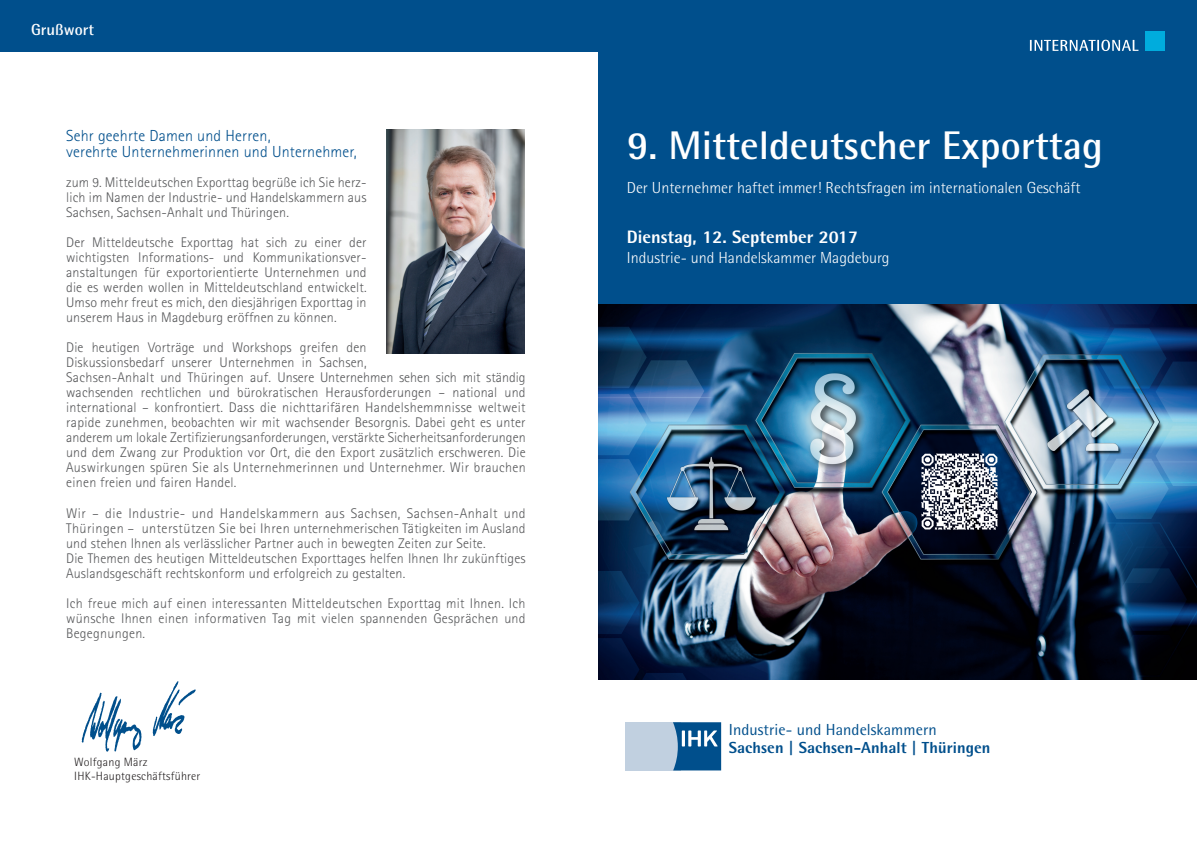
<style>
.page{position:relative;width:1197px;height:848px;background:#fff}
.page>*{position:absolute;margin:0;border:0;box-sizing:border-box;transform-origin:0 0}
.t1{font:700 40px "Rotis Semi Sans";color:#fff}
.t2{font:800 18px "Rotis Semi Sans";color:#fff}
.t3{font:300 16px "Rotis Semi Sans";color:#fff}
.t4{font:300 16px/16.2px "Rotis Sans Serif";letter-spacing:.01em;color:#004f8c}
.t5{font:800 16px "Rotis Semi Sans";letter-spacing:.005em;color:#004f8c}
.t6{font:16px "Rotis Semi Sans";letter-spacing:.005em;color:#004f8c}
.t7{font:700 16px "Rotis Semi Sans";color:#fff}
.t8{font:300 14px/15px "Rotis Sans Serif";letter-spacing:.01em;color:#57585a;text-align:justify}
.t9{font:300 12px/14px "Rotis Semi Sans";letter-spacing:.02em;color:#231f20}
</style>
<div class="page">
<div style="left:0;top:0;width:1196px;height:51px;background:#004f8c"></div>
<div style="left:598px;top:0;width:598px;height:305px;background:#004f8c"></div>
<img style="left:598px;top:305px;width:598px;height:374px">
<div style="left:1145px;top:31px;width:19px;height:20px;background:#00acdd"></div>
<svg style="left:1029px;top:40px;width:109px;height:11px"></svg>
<img style="left:888px;top:430px;width:141px;height:123px">
<img style="left:915px;top:448px;width:88px;height:88px">
<div style="left:625px;top:722px;width:55px;height:48px;background:#c1d0e0"></div>
<svg style="left:673px;top:722px;width:48px;height:48px;background:#2d6da0"></svg>
<img style="left:386px;top:129px;width:138px;height:225px">
<img style="left:81px;top:681px;width:115px;height:71px">
<p class="t7" style="left:31px;top:20px;width:64px">Grußwort</p>
<p class="t4" style="left:66px;top:128px;width:292px">Sehr geehrte Damen und Herren,<br>verehrte Unternehmerinnen und Unternehmer,</p>
<p class="t8" style="left:66px;top:175px;width:302px">zum 9. Mitteldeutschen Exporttag begrüße ich Sie herz&shy;lich im Namen der Industrie- und Handelskammern aus Sachsen, Sachsen-Anhalt und Thüringen.</p>
<p class="t8" style="left:66px;top:235px;width:302px">Der Mitteldeutsche Exporttag hat sich zu einer der wichtigsten Informations- und Kommunikationsver&shy;anstaltungen für exportorientierte Unternehmen und die es werden wollen in Mitteldeutschland entwickelt.<br>Umso mehr freut es mich, den diesjährigen Exporttag in unserem Haus in Magdeburg eröffnen zu können.</p>
<p class="t8" style="left:66px;top:340px;width:461px;text-align:left">Die heutigen Vorträge und Workshops greifen den<br>Diskussionsbedarf unserer Unternehmen in Sachsen,<br>Sachsen-Anhalt und Thüringen auf. Unsere Unternehmen sehen sich mit ständig wachsenden rechtlichen und bürokratischen Herausforderungen – national und international – konfrontiert. Dass die nichttarifären Handelshemmnisse weltweit rapide zunehmen, beobachten wir mit wachsender Besorgnis. Dabei geht es unter anderem um lokale Zertifizierungsanforderungen, verstärkte Sicherheitsanforderungen und dem Zwang zur Produktion vor Ort, die den Export zusätzlich erschweren. Die Auswirkungen spüren Sie als Unternehmerinnen und Unternehmer. Wir brauchen einen freien und fairen Handel.</p>
<p class="t8" style="left:66px;top:505px;width:461px;text-align:left">Wir – die Industrie- und Handelskammern aus Sachsen, Sachsen-Anhalt und Thüringen – unterstützen Sie bei Ihren unternehmerischen Tätigkeiten im Ausland und stehen Ihnen als verlässlicher Partner auch in bewegten Zeiten zur Seite.<br>Die Themen des heutigen Mitteldeutschen Exporttages helfen Ihnen Ihr zukünftiges Auslandsgeschäft rechtskonform und erfolgreich zu gestalten.</p>
<p class="t8" style="left:66px;top:595px;width:461px">Ich freue mich auf einen interessanten Mitteldeutschen Exporttag mit Ihnen. Ich wünsche Ihnen einen informativen Tag mit vielen spannenden Gesprächen und Begegnungen.</p>
<p class="t9" style="left:74px;top:755px;width:127px">Wolfgang März<br>IHK-Hauptgeschäftsführer</p>
<h1 class="t1" style="left:626px;top:121px;width:477px">9. Mitteldeutscher Exporttag</h1>
<p class="t3" style="left:626px;top:178px;width:455px">Der Unternehmer haftet immer! Rechtsfragen im internationalen Geschäft</p>
<p class="t2" style="left:626px;top:226px;width:233px">Dienstag, 12. September 2017</p>
<p class="t3" style="left:626px;top:248px;width:264px">Industrie- und Handelskammer Magdeburg</p>
<p class="t6" style="left:728px;top:719px;width:209px">Industrie- und Handelskammern</p>
<p class="t5" style="left:728px;top:737px;width:263px">Sachsen | Sachsen-Anhalt | Thüringen</p>
</div>
